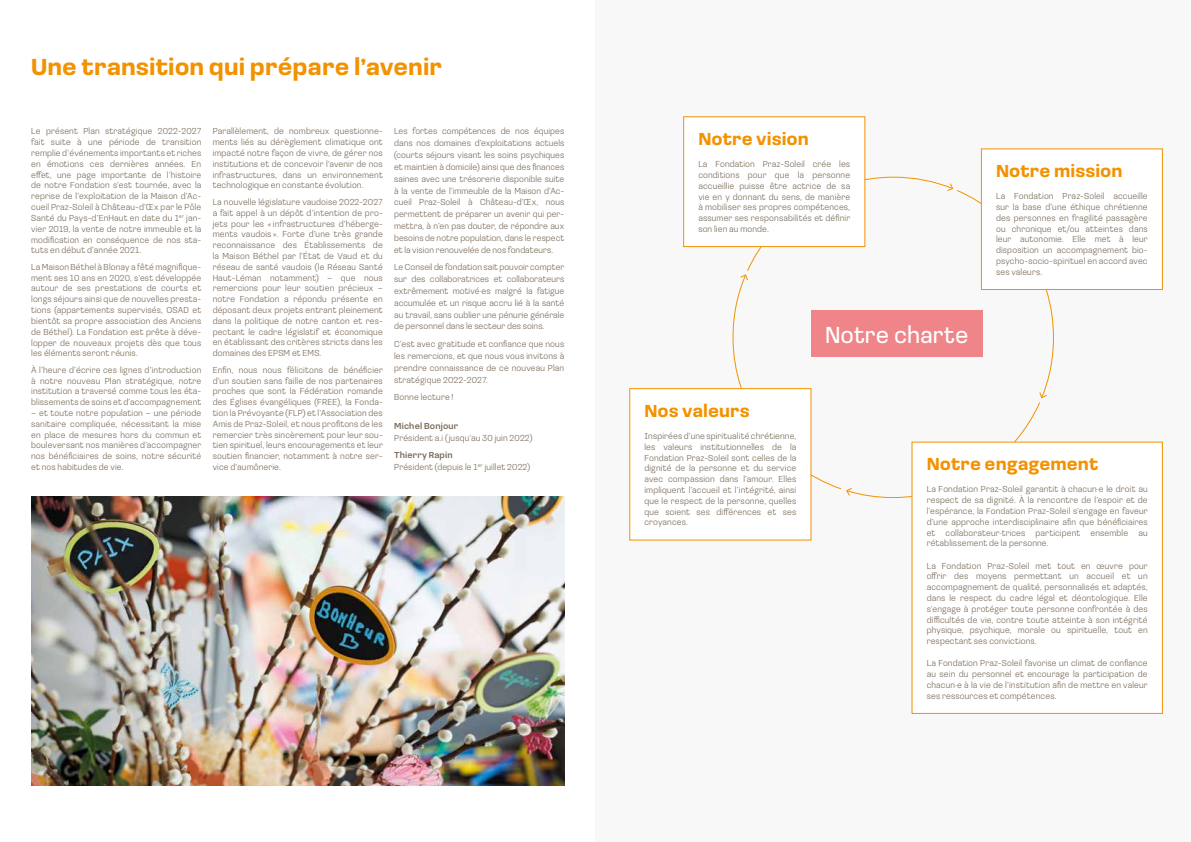
<style>
.page{position:relative;width:1191px;height:842px;background:#fff}
.page>*{position:absolute;margin:0;border:0;box-sizing:border-box;transform-origin:0 0}
.t1{font:700 24px "Loos Normal";color:#f39200}
.t2{font:24px "Loos Normal";color:#fff}
.t3{font:700 18px "Loos Normal";color:#f39200}
.t4{font:300 9px/10.8px "Loos Normal";letter-spacing:.015em;color:#7b6a58;text-align:justify}
.t5{font:500 9px "Loos Normal";letter-spacing:.015em;color:#7b6a58}
.s1{font-weight:500}
</style>
<div class="page">
<img style="left:31px;top:497px;width:533px;height:288px">
<div style="left:595px;top:0;width:596px;height:842px;background:#f8f8f8"></div>
<svg style="left:732px;top:176px;width:322px;height:322px"></svg>
<div style="left:683px;top:117px;width:182px;height:130px;background:#fff"></div>
<div style="left:683px;top:116px;width:182px;height:131px;border:1px solid #f39200"></div>
<div style="left:981px;top:149px;width:181px;height:140px;background:#fff"></div>
<div style="left:981px;top:148px;width:181px;height:142px;border:1px solid #f39200"></div>
<div style="left:630px;top:389px;width:181px;height:151px;background:#fff"></div>
<div style="left:912px;top:442px;width:250px;height:271px;background:#fff"></div>
<h1 class="t1" style="left:31px;top:49px;width:412px">Une transition qui prépare l’avenir</h1>
<p class="t4" style="left:31px;top:126px;width:172px">Le présent Plan stratégique 2022-2027 fait suite à une période de transition remplie d’événements importants et riches en émotions ces dernières années. En effet, une page importante de l’histoire de notre Fondation s’est tournée, avec la reprise de l’exploitation de la Maison d’Ac&shy;cueil Praz-Soleil à Château-d’Œx par le Pôle Santé du Pays-d’EnHaut en date du 1<sup>er</sup> jan&shy;vier 2019, la vente de notre immeuble et la modification en conséquence de nos sta&shy;tuts en début d’année 2021.</p>
<p class="t4" style="left:31px;top:261px;width:172px">La Maison Béthel à Blonay a fêté magnifique&shy;ment ses 10 ans en 2020, s’est développée autour de ses prestations de courts et longs séjours ainsi que de nouvelles presta&shy;tions (appartements supervisés, OSAD et bientôt sa propre association des Anciens de Béthel). La Fondation est prête à déve&shy;lopper de nouveaux projets dès que tous les éléments seront réunis.</p>
<p class="t4" style="left:31px;top:364px;width:172px">À l’heure d’écrire ces lignes d’introduction à notre nouveau Plan stratégique, notre institution a traversé comme tous les éta&shy;blissements de soins et d’accompagnement</p>
<p class="t4" style="left:31px;top:407px;width:172px">– et toute notre population – une période sanitaire compliquée, nécessitant la mise en place de mesures hors du commun et bouleversant nos manières d’accompagner nos bénéficiaires de soins, notre sécurité et nos habitudes de vie.</p>
<p class="t4" style="left:213px;top:126px;width:172px">Parallèlement, de nombreux questionne&shy;ments liés au dérèglement climatique ont impacté notre façon de vivre, de gérer nos institutions et de concevoir l’avenir de nos infrastructures, dans un environnement technologique en constante évolution.</p>
<p class="t4" style="left:213px;top:196px;width:172px">La nouvelle législature vaudoise 2022-2027 a fait appel à un dépôt d’intention de pro&shy;jets pour les « infrastructures d’héberge&shy;ments vaudois ». Forte d’une très grande reconnaissance des Établissements de la Maison Béthel par l’État de Vaud et du réseau de santé vaudois (le Réseau Santé Haut-Léman notamment) – que nous remercions pour leur soutien précieux – notre Fondation a répondu présente en déposant deux projets entrant pleinement dans la politique de notre canton et res&shy;pectant le cadre législatif et économique en établissant des critères stricts dans les domaines des EPSM et EMS.</p>
<p class="t4" style="left:213px;top:364px;width:172px">Enfin, nous nous félicitons de bénéficier d’un soutien sans faille de nos partenaires proches que sont la Fédération romande des Églises évangéliques (FREE), la Fonda&shy;tion la Prévoyante (FLP) et l’Association des Amis de Praz-Soleil, et nous profitons de les remercier très sincèrement pour leur sou&shy;tien spirituel, leurs encouragements et leur soutien financier, notamment à notre ser&shy;vice d’aumônerie.</p>
<p class="t4" style="left:394px;top:125px;width:172px;line-height:11.8px">Les fortes compétences de nos équipes dans nos domaines d’exploitations actuels (courts séjours visant les soins psychiques et maintien à domicile) ainsi que des finances saines avec une trésorerie disponible suite à la vente de l’immeuble de la Maison d’Ac&shy;cueil Praz-Soleil à Château-d’Œx, nous permettent de préparer un avenir qui per&shy;mettra, à n’en pas douter, de répondre aux besoins de notre population, dans le respect et la vision renouvelée de nos fondateurs.</p>
<p class="t4" style="left:394px;top:261px;width:172px;line-height:11.8px">Le Conseil de fondation sait pouvoir compter sur des collaboratrices et collaborateurs extrêmement motivé∙es malgré la fatigue accumulée et un risque accru lié à la santé au travail, sans oublier une pénurie générale de personnel dans le secteur des soins.</p>
<p class="t4" style="left:394px;top:338px;width:172px;line-height:11.8px">C’est avec gratitude et confiance que nous les remercions, et que nous vous invitons à prendre connaissance de ce nouveau Plan stratégique 2022-2027.</p>
<p class="t4" style="left:394px;top:391px;width:61px">Bonne lecture !</p>
<p class="t5" style="left:394px;top:419px;width:66px">Michel Bonjour</p>
<p class="t4" style="left:394px;top:432px;width:140px">Président a.i (jusqu’au 30 juin 2022)</p>
<p class="t4" style="left:394px;top:449px;width:137px;line-height:11.8px"><span class="s1">Thierry Rapin<br></span>Président (depuis le 1<sup>er</sup> juillet 2022)</p>
<h2 class="t3" style="left:698px;top:126px;width:112px">Notre vision</h2>
<p class="t4" style="left:698px;top:158px;width:153px">La Fondation Praz-Soleil crée les conditions pour que la personne accueillie puisse être actrice de sa vie en y donnant du sens, de manière à mobiliser ses propres compétences, assumer ses responsabilités et définir son lien au monde.</p>
<h2 class="t3" style="left:996px;top:158px;width:128px">Notre mission</h2>
<p class="t4" style="left:996px;top:190px;width:153px">La Fondation Praz-Soleil accueille sur la base d’une éthique chrétienne des personnes en fragilité passagère ou chronique et/ou atteintes dans leur autonomie. Elle met à leur disposition un accompagnement bio&shy;psycho-socio-spirituel en accord avec ses valeurs.</p>
<h2 class="t3" style="left:644px;top:398px;width:107px">Nos valeurs</h2>
<p class="t4" style="left:644px;top:430px;width:153px">Inspirées d’une spiritualité chrétienne, les valeurs institutionnelles de la Fondation Praz-Soleil sont celles de la dignité de la personne et du service avec compassion dans l’amour. Elles impliquent l’accueil et l’intégrité, ainsi que le respect de la personne, quelles que soient ses différences et ses croyances.</p>
<h1 class="t2" style="left:825px;top:317px;width:145px">Notre charte</h1>
<h2 class="t3" style="left:926px;top:451px;width:173px">Notre engagement</h2>
<p class="t4" style="left:926px;top:484px;width:222px">La Fondation Praz-Soleil garantit à chacun∙e le droit au respect de sa dignité. À la rencontre de l’espoir et de l’espérance, la Fondation Praz-Soleil s’engage en faveur d’une approche interdisciplinaire afin que bénéficiaires et collaborateur∙trices participent ensemble au rétablissement de la personne.</p>
<p class="t4" style="left:926px;top:560px;width:222px">La Fondation Praz-Soleil met tout en œuvre pour offrir des moyens permettant un accueil et un accompagnement de qualité, personnalisés et adaptés, dans le respect du cadre légal et déontologique. Elle s’engage à protéger toute personne confrontée à des difficultés de vie, contre toute atteinte à son intégrité physique, psychique, morale ou spirituelle, tout en respectant ses convictions.</p>
<p class="t4" style="left:926px;top:657px;width:222px">La Fondation Praz-Soleil favorise un climat de confiance au sein du personnel et encourage la participation de chacun∙e à la vie de l’institution afin de mettre en valeur ses ressources et compétences.</p>
</div>
